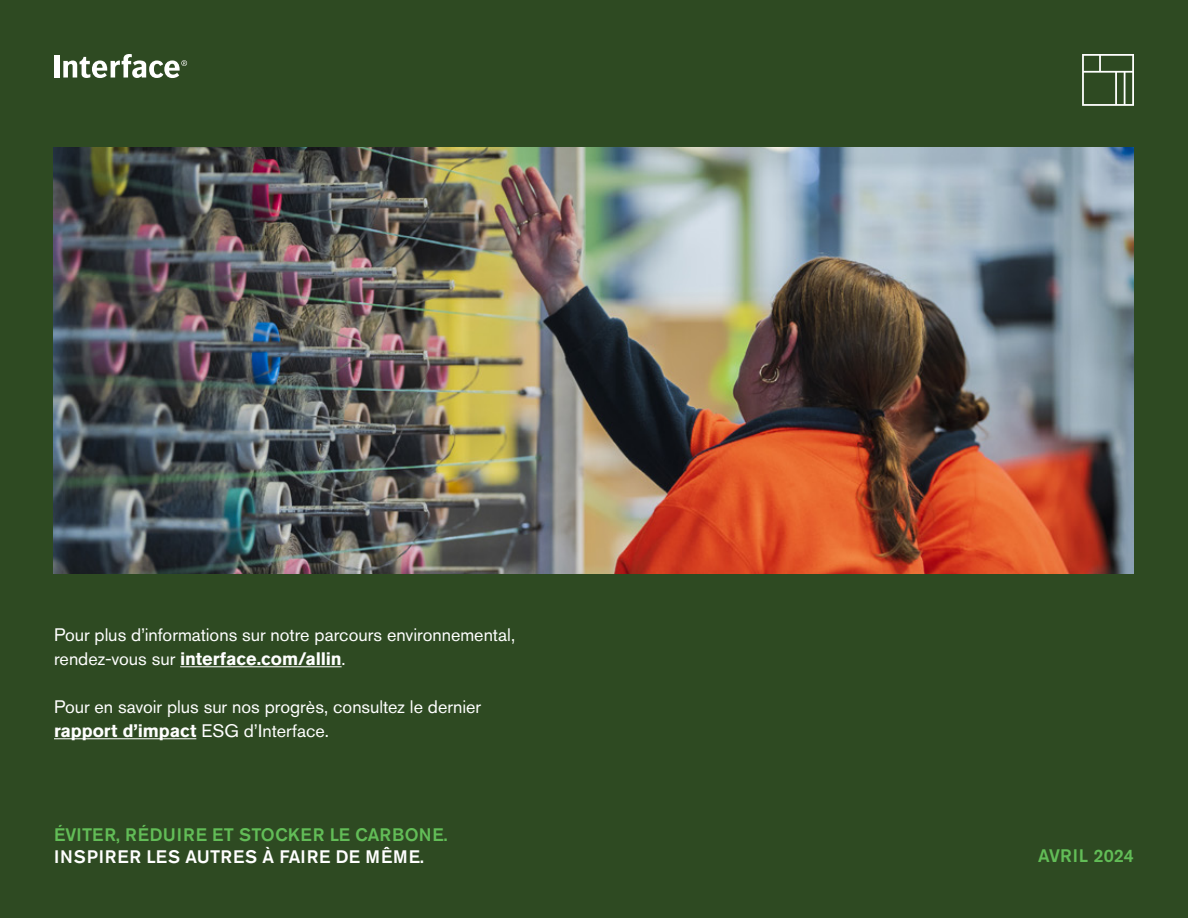
<style>
.page{position:relative;width:1188px;height:918px;background:#2e4a22}
.page>*{position:absolute;margin:0;border:0;box-sizing:border-box;transform-origin:0 0}
.t1{font:18px/24px "Akzidenz Grotesk Pro";color:#fff}
.t2{font:500 18px "Akzidenz Grotesk Pro";letter-spacing:.01em;color:#62bd57}
.t3{font:500 18px "Akzidenz Grotesk Pro";letter-spacing:.05em;color:#fff}
.s1{font-weight:700}
</style>
<div class="page">
<div style="left:54px;top:55px;width:5px;height:23px;background:#fff"></div>
<svg style="left:63px;top:54px;width:124px;height:24px"></svg>
<img style="left:53px;top:147px;width:1081px;height:426px">
<svg style="left:1082px;top:54px;width:52px;height:52px"></svg>
<hr style="left:180px;top:666px;width:162px;height:1px;background:#fff">
<hr style="left:54px;top:738px;width:142px;height:1px;background:#fff">
<p class="t1" style="left:54px;top:623px;width:463px">Pour plus d’informations sur notre parcours environnemental, rendez-vous sur <span class="s1">interface.com/allin</span>.</p>
<p class="t1" style="left:54px;top:695px;width:429px">Pour en savoir plus sur nos progrès, consultez le dernier <span class="s1">rapport d’impact</span> ESG d’Interface.</p>
<p class="t2" style="left:54px;top:823px;width:395px">ÉVITER, RÉDUIRE ET STOCKER LE CARBONE.</p>
<p class="t3" style="left:54px;top:845px;width:371px">INSPIRER LES AUTRES À FAIRE DE MÊME.</p>
<p class="t2" style="left:1038px;top:844px;width:97px">AVRIL 2024</p>
</div>
